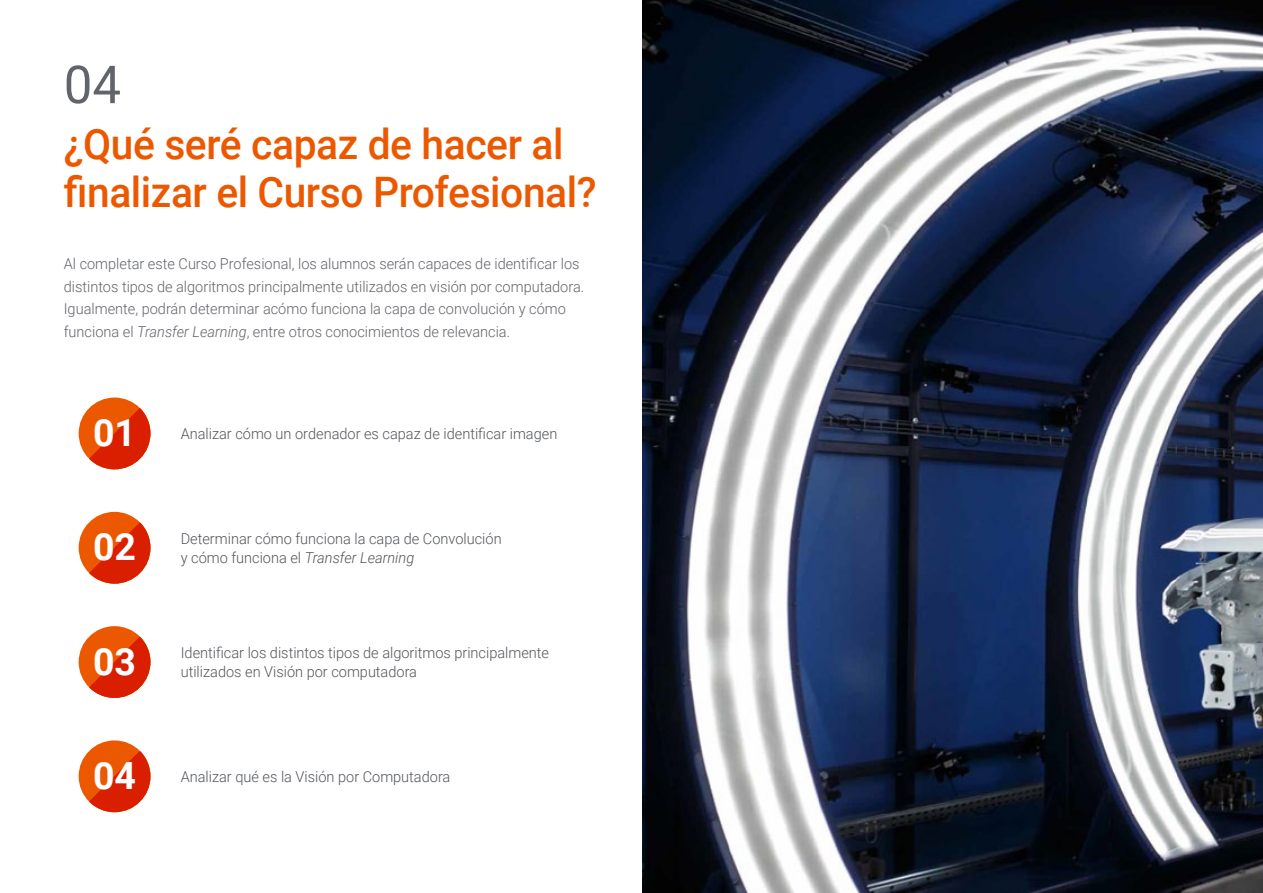
<style>
.page{position:relative;width:1263px;height:893px;background:#fff}
.page>*{position:absolute;margin:0;border:0;box-sizing:border-box;transform-origin:0 0}
.t1{font:52.5px "Roboto";color:#61646a}
.t2{font:500 42px/48px "Roboto";letter-spacing:-.01em;color:#ec5800}
.t3{font:700 37.5px "Roboto";color:#fff}
.t4{font:300 15px/22.5px "Roboto";color:#61646a}
.t5{font:300 15px/19.5px "Roboto";color:#52555b}
.s1{font-style:italic}
</style>
<div class="page">
<div style="left:79px;top:512px;width:71px;height:72px;background:#ec5800;border-radius:50%"></div>
<svg style="left:89px;top:522px;width:61px;height:62px"></svg>
<div style="left:79px;top:740px;width:71px;height:72px;background:#ec5800;border-radius:50%"></div>
<svg style="left:89px;top:751px;width:61px;height:61px"></svg>
<div style="left:79px;top:626px;width:71px;height:72px;background:#ec5800;border-radius:50%"></div>
<svg style="left:89px;top:637px;width:61px;height:61px"></svg>
<div style="left:79px;top:398px;width:71px;height:71px;background:#ec5800;border-radius:50%"></div>
<svg style="left:89px;top:408px;width:61px;height:61px"></svg>
<img style="left:642px;top:0;width:621px;height:893px">
<h1 class="t1" style="left:64px;top:48px;width:59px">04</h1>
<h2 class="t2" style="left:64px;top:119px;width:534px">¿Qué seré capaz de hacer al finalizar el Curso Profesional?</h2>
<p class="t4" style="left:64px;top:252px;width:522px">Al completar este Curso Profesional, los alumnos serán capaces de identificar los distintos tipos de algoritmos principalmente utilizados en visión por computadora.<br>Igualmente, podrán determinar acómo funciona la capa de convolución y cómo funciona el <span class="s1">Transfer Learning</span>, entre otros conocimientos de relevancia.</p>
<h3 class="t3" style="left:93px;top:407px;width:45px">01</h3>
<p class="t5" style="left:181px;top:423px;width:378px">Analizar cómo un ordenador es capaz de identificar imagen</p>
<h3 class="t3" style="left:93px;top:521px;width:45px">02</h3>
<p class="t5" style="left:181px;top:528px;width:322px">Determinar cómo funciona la capa de Convolución y cómo funciona el <span class="s1">Transfer Learning</span></p>
<h3 class="t3" style="left:93px;top:635px;width:45px">03</h3>
<p class="t5" style="left:181px;top:642px;width:370px">Identificar los distintos tipos de algoritmos principalmente utilizados en Visión por computadora</p>
<h3 class="t3" style="left:93px;top:749px;width:45px">04</h3>
<p class="t5" style="left:181px;top:766px;width:271px">Analizar qué es la Visión por Computadora</p>
</div>
